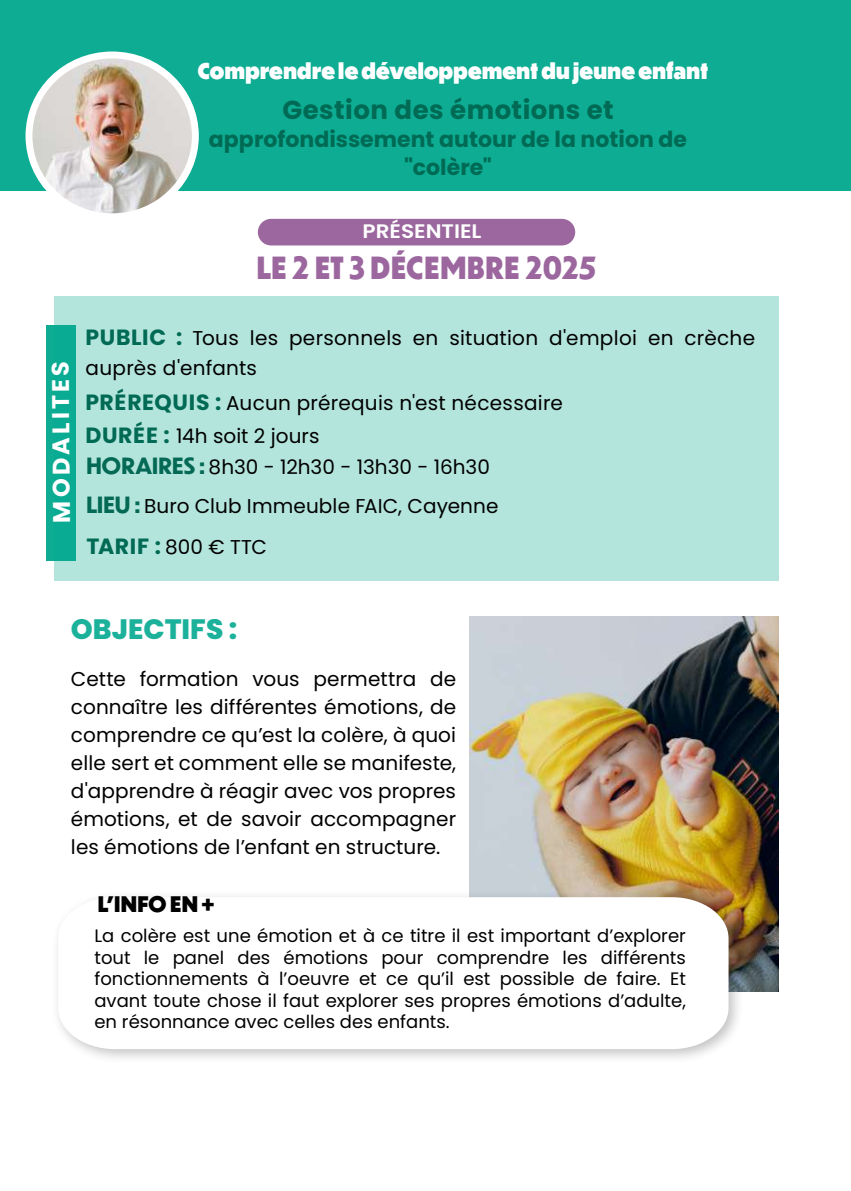
<style>
.page{position:relative;width:851px;height:1191px;background:#fff}
.page>*{position:absolute;margin:0;border:0;box-sizing:border-box;transform-origin:0 0}
.t1{font:800 30px "Dunbar Tall";letter-spacing:.015em;color:#9b679e;scale:.91 1}
.t2{font:800 28px "Poppins";color:#1cb19b}
.t3{font:700 26px "Poppins";letter-spacing:.015em;color:#006a54}
.t4{font:700 24px "Poppins";color:#fff}
.t5{font:700 22px/28px "Poppins";color:#006a54;text-align:center}
.t6{font:900 21.4px "Dunbar Tall";letter-spacing:.015em;color:#fff;scale:.93 1}
.t7{font:800 21px "Dunbar Tall";letter-spacing:.015em;color:#000}
.t8{font:20px/28px "Poppins";letter-spacing:.01em;color:#000;text-align:justify}
.t9{font:20px/38.4px "Poppins";letter-spacing:.005em;color:#010202}
.t10{font:600 19.6px "Poppins";color:#fff;scale:1.11 1}
.t11{font:18px/21.6px "Poppins";color:#000;text-align:justify}
.s1{font-weight:700;font-size:22px;color:#006a54}
.s2{font-family:"Dunbar Tall";font-weight:700;font-size:22px;color:#046a55}
.s3{color:#000}
</style>
<div class="page">
<div style="left:0;top:0;width:850px;height:191px;background:#0dac93"></div>
<img style="left:469px;top:617px;width:309px;height:375px">
<img style="left:29px;top:55px;width:166px;height:157px">
<div style="left:26px;top:52px;width:173px;height:168px;border:7px solid #fff;border-radius:50%"></div>
<div style="left:51px;top:889px;width:692px;height:175px;background:#000;opacity:.24"></div>
<svg style="left:58px;top:897px;width:670px;height:152px"></svg>
<div style="left:258px;top:219px;width:317px;height:26px;background:#9b679e;border-radius:13px"></div>
<div style="left:54px;top:296px;width:724px;height:284px;background:#b0e4dc"></div>
<div style="left:46px;top:326px;width:30px;height:235px;background:#09ab92"></div>
<p class="t6" style="left:198px;top:55px;width:550px">Comprendre le développement du jeune enfant</p>
<h3 class="t3" style="left:282px;top:94px;width:333px">Gestion des émotions et</h3>
<p class="t5" style="left:209px;top:125px;width:479px">approfondissement autour de la notion de "colère"</p>
<p class="t10" style="left:362px;top:220px;width:109px">PRÉSENTIEL</p>
<h1 class="t1" style="left:257px;top:246px;width:374px">LE 2 ET 3 DÉCEMBRE 2025</h1>
<p class="t4" style="left:47px;top:523px;width:164px;rotate:-90deg">MODALITES</p>
<p class="t8" style="left:86px;top:323px;width:671px;line-height:30px"><span class="s1">PUBLIC :</span> Tous les personnels en situation d'emploi en crèche auprès d'enfants</p>
<p class="t8" style="left:85px;top:389px;width:479px"><span class="s1">PRÉREQUIS :</span> Aucun prérequis n'est nécessaire</p>
<p class="t8" style="left:85px;top:422px;width:236px"><span class="s1">DURÉE :</span> 14h soit 2 jours</p>
<p class="t9" style="left:86px;top:448px;width:413px"><span class="s2">HORAIRES :</span> <span class="s3">8h30 - 12h30 - 13h30 - 16h30<br></span><span class="s2">LIEU :</span> Buro Club Immeuble FAIC, Cayenne</p>
<p class="t8" style="left:86px;top:533px;width:182px"><span class="s1">TARIF :</span> 800 € TTC</p>
<h2 class="t2" style="left:71px;top:613px;width:168px">OBJECTIFS :</h2>
<p class="t8" style="left:71px;top:665px;width:386px">Cette formation vous permettra de connaître les différentes émotions, de comprendre ce qu’est la colère, à quoi elle sert et comment elle se manifeste, d'apprendre à réagir avec vos propres émotions, et de savoir accompagner les émotions de l’enfant en structure.</p>
<p class="t7" style="left:98px;top:888px;width:118px">L'INFO EN +</p>
<p class="t11" style="left:94px;top:925px;width:593px">La colère est une émotion et à ce titre il est important d’explorer tout le panel des émotions pour comprendre les différents fonctionnements à l’oeuvre et ce qu’il est possible de faire. Et avant toute chose il faut explorer ses propres émotions d’adulte, en résonnance avec celles des enfants.</p>
</div>
